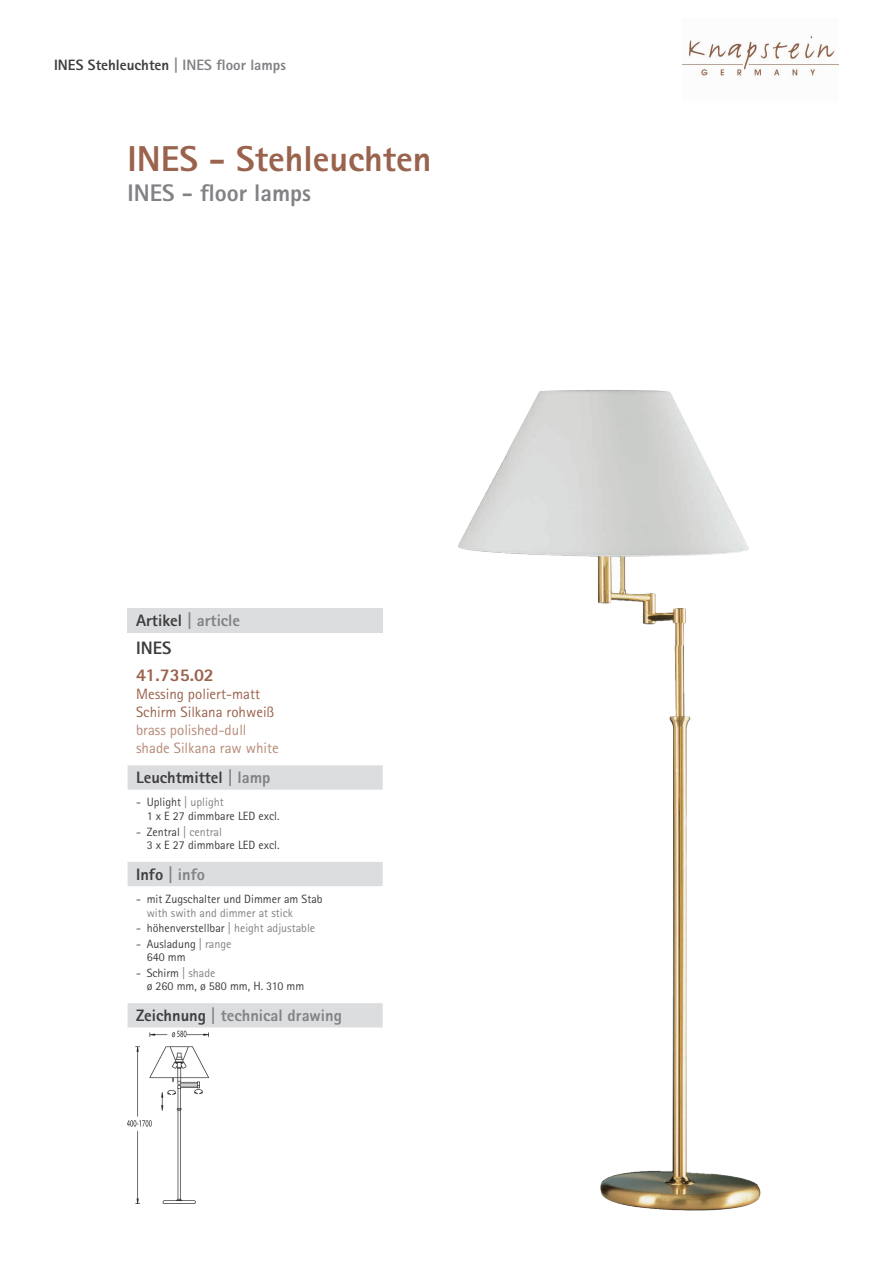
<style>
.page{position:relative;width:893px;height:1263px;background:#fff}
.page>*{position:absolute;margin:0;border:0;box-sizing:border-box;transform-origin:0 0}
.t1{font:800 36px "Rotis Sans Serif Std";color:#9a634d}
.t2{font:800 24px "Rotis Sans Serif Std";color:#808285}
.t3{font:800 18px "Rotis Sans Serif Std";letter-spacing:-.01em;color:#9a634d}
.t4{font:800 18px "Rotis Sans Serif Std";color:#3e3e3f}
.t5{font:800 16.5px "Rotis Sans Serif Std";color:#808285}
.t6{font:800 16.5px "Rotis Sans Serif Std";color:#3e3e3f}
.t7{font:15px/18px "Rotis Sans Serif Std";color:#9a634d}
.t8{font:15px/18px "Rotis Sans Serif Std";color:#b78a79}
.t9{font:800 15px "Rotis Sans Serif Std";color:#3e3e3f}
.t10{font:12px/13.5px "Rotis Sans Serif Std";color:#3e3e3f}
.t11{font:12px "Rotis Sans Serif Std";color:#808285}
.s1{color:#808285}
.s2{color:#3e3e3f}
</style>
<div class="page">
<img style="left:682px;top:35px;width:157px;height:44px">
<div style="left:128px;top:608px;width:255px;height:24px;background:#dcdddf"></div>
<svg style="left:128px;top:765px;width:255px;height:262px"></svg>
<img style="left:508px;top:390px;width:202px;height:205px">
<img style="left:458px;top:451px;width:50px;height:102px">
<img style="left:710px;top:471px;width:39px;height:84px">
<img style="left:598px;top:594px;width:88px;height:52px">
<img style="left:660px;top:646px;width:51px;height:565px">
<img style="left:600px;top:1170px;width:61px;height:39px">
<img style="left:710px;top:1173px;width:50px;height:37px">
<img style="left:128px;top:1030px;width:80px;height:174px">
<p class="t9" style="left:54px;top:55px;width:233px">INES Stehleuchten <span class="s1">| INES floor lamps</span></p>
<h1 class="t1" style="left:128px;top:136px;width:306px">INES - Stehleuchten</h1>
<h2 class="t2" style="left:128px;top:177px;width:185px">INES - floor lamps</h2>
<h3 class="t5" style="left:136px;top:610px;width:106px"><span class="s2">Artikel</span> | article</h3>
<h3 class="t4" style="left:136px;top:636px;width:37px">INES</h3>
<h3 class="t3" style="left:136px;top:663px;width:79px">41.735.02</h3>
<p class="t7" style="left:136px;top:685px;width:140px">Messing poliert-matt<br>Schirm Silkana rohweiß</p>
<p class="t8" style="left:136px;top:721px;width:144px">brass polished-dull shade Silkana raw white</p>
<h3 class="t6" style="left:136px;top:767px;width:136px">Leuchtmittel <span class="s1">| lamp</span></h3>
<p class="t10" style="left:147px;top:796px;width:134px;text-indent:-11px">- Uplight <span class="s1">| uplight<br></span>1 x E 27 dimmbare LED excl.</p>
<p class="t10" style="left:147px;top:825px;width:134px;text-indent:-11px">- Zentral <span class="s1">| central<br></span>3 x E 27 dimmbare LED excl.</p>
<h3 class="t5" style="left:136px;top:864px;width:71px"><span class="s2">Info</span> | info</h3>
<p class="t10" style="left:136px;top:892px;width:188px">- mit Zugschalter und Dimmer am Stab</p>
<p class="t11" style="left:147px;top:905px;width:148px">with swith and dimmer at stick</p>
<p class="t10" style="left:136px;top:921px;width:181px">- höhenverstellbar <span class="s1">| height adjustable</span></p>
<p class="t10" style="left:147px;top:937px;width:86px;text-indent:-11px">- Ausladung <span class="s1">| range<br></span>640 mm</p>
<p class="t10" style="left:147px;top:966px;width:159px;text-indent:-11px">- Schirm <span class="s1">| shade<br></span>ø 260 mm, ø 580 mm, H. 310 mm</p>
<h3 class="t5" style="left:136px;top:1005px;width:207px"><span class="s2">Zeichnung</span> | technical drawing</h3>
</div>
